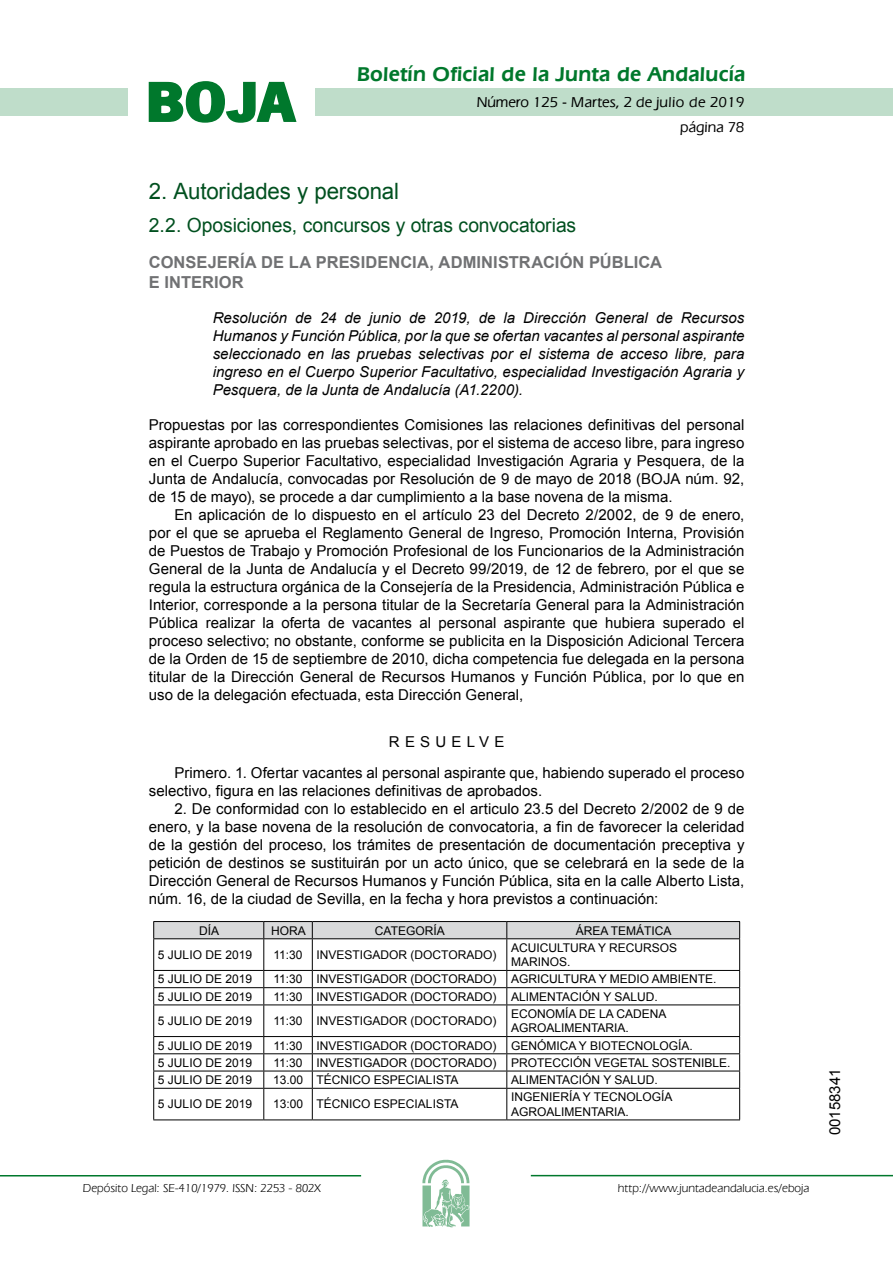
<style>
.page{position:relative;width:893px;height:1263px;background:#fff}
.page>*{position:absolute;margin:0;border:0;box-sizing:border-box;transform-origin:0 0}
.t1{font:700 57.75px "News Got T";color:#00782c;scale:1.14 1}
.t2{font:22.5px "Arial";letter-spacing:-.01em;color:#00501f}
.t3{font:600 21px "Eras IT Cby BT";letter-spacing:.01em;color:#00782c}
.t4{font:19.5px "Arial";letter-spacing:-.005em;color:#00501f}
.t5{font:700 16.5px/19.5px "Arial";letter-spacing:.005em;color:#707173}
.t6{font:15px/18px "Arial";color:#000;text-align:justify}
.t7{font:italic 15px/18px "Arial";color:#000;text-align:justify}
.t8{font:500 15px/24.5px "Eras IT Cby BT";color:#000;text-align:right}
.t9{font:12px/14.4px "Arial";color:#000}
.t10{font:12px "Eras IT Cby BT";color:#000}
</style>
<div class="page">
<div style="left:315px;top:88px;width:577px;height:28px;background:#bfddca"></div>
<div style="left:0;top:88px;width:128px;height:28px;background:#bfddca"></div>
<hr style="left:0;top:1175px;width:361px;height:2px;background:#00782c">
<svg style="left:422px;top:1159px;width:47px;height:68px"></svg>
<hr style="left:531px;top:1175px;width:361px;height:1px;background:#00782c">
<svg style="left:148px;top:81px;width:149px;height:42px"></svg>
<hr style="left:153px;top:921px;width:111px;height:1px;background:#000">
<hr style="left:264px;top:921px;width:48px;height:1px;background:#000">
<hr style="left:312px;top:921px;width:195px;height:1px;background:#000">
<hr style="left:507px;top:921px;width:233px;height:1px;background:#000">
<svg style="left:153px;top:922px;width:587px;height:16px;background:#d6d7d8"></svg>
<hr style="left:153px;top:938px;width:111px;height:1px;background:#000">
<hr style="left:153px;top:939px;width:1px;height:31px;background:#000">
<hr style="left:264px;top:938px;width:48px;height:1px;background:#000">
<hr style="left:263px;top:939px;width:1px;height:31px;background:#000">
<hr style="left:312px;top:938px;width:195px;height:1px;background:#000">
<hr style="left:312px;top:939px;width:1px;height:31px;background:#000">
<hr style="left:507px;top:938px;width:233px;height:1px;background:#000">
<hr style="left:506px;top:939px;width:1px;height:31px;background:#000">
<hr style="left:739px;top:939px;width:1px;height:31px;background:#000">
<hr style="left:153px;top:970px;width:111px;height:1px;background:#000">
<hr style="left:264px;top:970px;width:48px;height:1px;background:#000">
<hr style="left:312px;top:970px;width:195px;height:1px;background:#000">
<hr style="left:507px;top:970px;width:233px;height:1px;background:#000">
<hr style="left:153px;top:987px;width:111px;height:1px;background:#000">
<svg style="left:153px;top:971px;width:1px;height:34px"></svg>
<hr style="left:264px;top:987px;width:48px;height:1px;background:#000">
<svg style="left:263px;top:971px;width:1px;height:34px"></svg>
<hr style="left:312px;top:987px;width:195px;height:1px;background:#000">
<svg style="left:312px;top:971px;width:1px;height:34px"></svg>
<hr style="left:507px;top:987px;width:233px;height:1px;background:#000">
<svg style="left:506px;top:971px;width:1px;height:34px"></svg>
<svg style="left:739px;top:971px;width:1px;height:34px"></svg>
<hr style="left:153px;top:1005px;width:111px;height:1px;background:#000">
<hr style="left:153px;top:1005px;width:1px;height:31px;background:#000">
<hr style="left:264px;top:1005px;width:48px;height:1px;background:#000">
<hr style="left:263px;top:1005px;width:1px;height:31px;background:#000">
<hr style="left:312px;top:1005px;width:195px;height:1px;background:#000">
<hr style="left:312px;top:1005px;width:1px;height:31px;background:#000">
<hr style="left:507px;top:1005px;width:233px;height:1px;background:#000">
<hr style="left:506px;top:1005px;width:1px;height:31px;background:#000">
<hr style="left:739px;top:1005px;width:1px;height:31px;background:#000">
<hr style="left:153px;top:1036px;width:111px;height:1px;background:#000">
<hr style="left:264px;top:1036px;width:48px;height:1px;background:#000">
<hr style="left:312px;top:1036px;width:195px;height:1px;background:#000">
<hr style="left:507px;top:1036px;width:233px;height:1px;background:#000">
<hr style="left:153px;top:1053px;width:111px;height:1px;background:#000">
<hr style="left:264px;top:1053px;width:48px;height:1px;background:#000">
<hr style="left:312px;top:1053px;width:195px;height:1px;background:#000">
<hr style="left:507px;top:1053px;width:233px;height:1px;background:#000">
<hr style="left:153px;top:1071px;width:111px;height:1px;background:#000">
<svg style="left:153px;top:1037px;width:1px;height:51px"></svg>
<hr style="left:264px;top:1071px;width:48px;height:1px;background:#000">
<svg style="left:263px;top:1037px;width:1px;height:51px"></svg>
<hr style="left:312px;top:1071px;width:195px;height:1px;background:#000">
<svg style="left:312px;top:1037px;width:1px;height:51px"></svg>
<hr style="left:507px;top:1071px;width:233px;height:1px;background:#000">
<svg style="left:506px;top:1037px;width:1px;height:51px"></svg>
<svg style="left:739px;top:1037px;width:1px;height:51px"></svg>
<hr style="left:153px;top:1088px;width:111px;height:1px;background:#000">
<hr style="left:153px;top:1089px;width:1px;height:31px;background:#000">
<hr style="left:264px;top:1088px;width:48px;height:1px;background:#000">
<hr style="left:263px;top:1089px;width:1px;height:31px;background:#000">
<hr style="left:312px;top:1088px;width:195px;height:1px;background:#000">
<hr style="left:312px;top:1089px;width:1px;height:31px;background:#000">
<hr style="left:507px;top:1088px;width:233px;height:1px;background:#000">
<hr style="left:506px;top:1089px;width:1px;height:31px;background:#000">
<hr style="left:739px;top:1089px;width:1px;height:31px;background:#000">
<hr style="left:153px;top:1120px;width:111px;height:1px;background:#000">
<hr style="left:264px;top:1120px;width:48px;height:1px;background:#000">
<hr style="left:312px;top:1120px;width:195px;height:1px;background:#000">
<hr style="left:507px;top:1120px;width:233px;height:1px;background:#000">
<h1 class="t1" style="left:145px;top:68px;width:133px">BOJA</h1>
<h3 class="t3" style="left:357px;top:62px;width:390px">Boletín Oficial de la Junta de Andalucía</h3>
<p class="t8" style="left:476px;top:90px;width:269px">Número 125 - Martes, 2 de julio de 2019 página 78</p>
<h2 class="t2" style="left:149px;top:177px;width:252px">2. Autoridades y personal</h2>
<h3 class="t4" style="left:149px;top:212px;width:429px">2.2. Oposiciones, concursos y otras convocatorias</h3>
<p class="t5" style="left:149px;top:253px;width:514px">CONSEJERÍA DE LA PRESIDENCIA, ADMINISTRACIÓN PÚBLICA<br>E INTERIOR</p>
<p class="t7" style="left:213px;top:309px;width:533px">Resolución de 24 de junio de 2019, de la Dirección General de Recursos Humanos y Función Pública, por la que se ofertan vacantes al personal aspirante seleccionado en las pruebas selectivas por el sistema de acceso libre, para ingreso en el Cuerpo Superior Facultativo, especialidad Investigación Agraria y Pesquera, de la Junta de Andalucía (A1.2200).</p>
<p class="t6" style="left:149px;top:416px;width:597px">Propuestas por las correspondientes Comisiones las relaciones definitivas del personal aspirante aprobado en las pruebas selectivas, por el sistema de acceso libre, para ingreso en el Cuerpo Superior Facultativo, especialidad Investigación Agraria y Pesquera, de la Junta de Andalucía, convocadas por Resolución de 9 de mayo de 2018 (BOJA núm. 92, de 15 de mayo), se procede a dar cumplimiento a la base novena de la misma.</p>
<p class="t6" style="left:149px;top:506px;width:597px;text-indent:26px">En aplicación de lo dispuesto en el artículo 23 del Decreto 2/2002, de 9 de enero, por el que se aprueba el Reglamento General de Ingreso, Promoción Interna, Provisión de Puestos de Trabajo y Promoción Profesional de los Funcionarios de la Administración General de la Junta de Andalucía y el Decreto 99/2019, de 12 de febrero, por el que se regula la estructura orgánica de la Consejería de la Presidencia, Administración Pública e Interior, corresponde a la persona titular de la Secretaría General para la Administración Pública realizar la oferta de vacantes al personal aspirante que hubiera superado el proceso selectivo; no obstante, conforme se publicita en la Disposición Adicional Tercera de la Orden de 15 de septiembre de 2010, dicha competencia fue delegada en la persona titular de la Dirección General de Recursos Humanos y Función Pública, por lo que en uso de la delegación efectuada, esta Dirección General,</p>
<p class="t6" style="left:174px;top:727px;width:571px;line-height:30.8px;text-indent:214px">RESUELVE<br>Primero. 1. Ofertar vacantes al personal aspirante que, habiendo superado el proceso</p>
<p class="t6" style="left:149px;top:782px;width:395px">selectivo, figura en las relaciones definitivas de aprobados.</p>
<p class="t6" style="left:149px;top:800px;width:597px;text-indent:26px">2. De conformidad con lo establecido en el articulo 23.5 del Decreto 2/2002 de 9 de enero, y la base novena de la resolución de convocatoria, a fin de favorecer la celeridad de la gestión del proceso, los trámites de presentación de documentación preceptiva y petición de destinos se sustituirán por un acto único, que se celebrará en la sede de la Dirección General de Recursos Humanos y Función Pública, sita en la calle Alberto Lista, núm. 16, de la ciudad de Sevilla, en la fecha y hora previstos a continuación:</p>
<p class="t9" style="left:199px;top:923px;width:22px">DÍA</p>
<p class="t9" style="left:271px;top:923px;width:36px">HORA</p>
<p class="t9" style="left:375px;top:923px;width:71px">CATEGORÍA</p>
<p class="t9" style="left:575px;top:923px;width:97px">ÁREA TEMÁTICA</p>
<p class="t9" style="left:158px;top:948px;width:96px">5 JULIO DE 2019</p>
<p class="t9" style="left:273px;top:948px;width:224px">11:30 INVESTIGADOR (DOCTORADO)</p>
<p class="t9" style="left:511px;top:941px;width:168px">ACUICULTURA Y RECURSOS<br>MARINOS.</p>
<p class="t9" style="left:158px;top:972px;width:96px">5 JULIO DE 2019</p>
<p class="t9" style="left:273px;top:972px;width:444px">11:30 INVESTIGADOR (DOCTORADO) AGRICULTURA Y MEDIO AMBIENTE.</p>
<p class="t9" style="left:158px;top:989px;width:96px">5 JULIO DE 2019</p>
<p class="t9" style="left:273px;top:989px;width:386px">11:30 INVESTIGADOR (DOCTORADO) ALIMENTACIÓN Y SALUD.</p>
<p class="t9" style="left:158px;top:1014px;width:96px">5 JULIO DE 2019</p>
<p class="t9" style="left:273px;top:1014px;width:224px">11:30 INVESTIGADOR (DOCTORADO)</p>
<p class="t9" style="left:511px;top:1007px;width:157px">ECONOMÍA DE LA CADENA<br>AGROALIMENTARIA.</p>
<p class="t9" style="left:158px;top:1038px;width:96px">5 JULIO DE 2019</p>
<p class="t9" style="left:273px;top:1038px;width:421px">11:30 INVESTIGADOR (DOCTORADO) GENÓMICA Y BIOTECNOLOGÍA.</p>
<p class="t9" style="left:158px;top:1056px;width:96px">5 JULIO DE 2019</p>
<p class="t9" style="left:273px;top:1056px;width:458px">11:30 INVESTIGADOR (DOCTORADO) PROTECCIÓN VEGETAL SOSTENIBLE.</p>
<p class="t9" style="left:158px;top:1073px;width:96px">5 JULIO DE 2019</p>
<p class="t9" style="left:273px;top:1073px;width:187px">13.00 TÉCNICO ESPECIALISTA</p>
<p class="t9" style="left:511px;top:1073px;width:148px">ALIMENTACIÓN Y SALUD.</p>
<p class="t9" style="left:158px;top:1097px;width:96px">5 JULIO DE 2019</p>
<p class="t9" style="left:273px;top:1097px;width:187px">13:00 TÉCNICO ESPECIALISTA</p>
<p class="t9" style="left:511px;top:1090px;width:163px">INGENIERÍA Y TECNOLOGÍA<br>AGROALIMENTARIA.</p>
<p class="t10" style="left:83px;top:1181px;width:239px">Depósito Legal: SE-410/1979. ISSN: 2253 - 802X</p>
<p class="t10" style="left:618px;top:1181px;width:193px">http://www.juntadeandalucia.es/eboja</p>
<p class="t6" style="left:826px;top:1135px;width:68px;rotate:-90deg">00158341</p>
</div>
